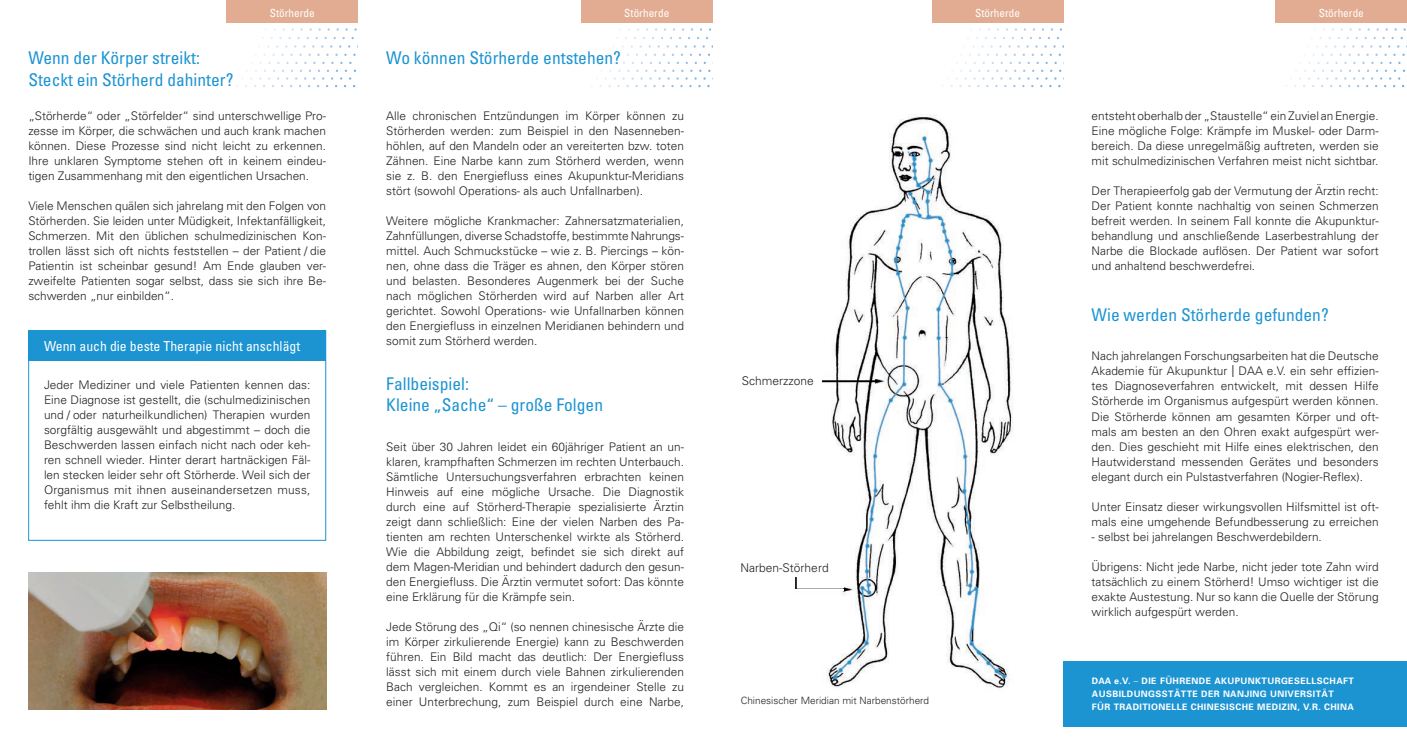
<style>
.page{position:relative;width:1407px;height:745px;background:#fff}
.page>*{position:absolute;margin:0;border:0;box-sizing:border-box;transform-origin:0 0}
.t1{font:condensed 17.5px "Univers";color:#1c94d2}
.t2{font:condensed 13.75px "Univers";color:#fff}
.t3{font:300 12px "Univers";color:#231f20}
.t4{font:300 11.88px/15px "Univers";color:#231f20;text-align:justify}
.t5{font:condensed 11.25px "Univers";color:#fff}
.t6{font:300 10px "Univers";color:#231f20}
.t7{font:700 8.88px/13px "Univers";letter-spacing:.045em;color:#fff}
.s1{font-weight:400}
.s2{font-weight:300}
</style>
<div class="page">
<svg style="left:1279px;top:22px;width:128px;height:65px"></svg>
<div style="left:1276px;top:0;width:131px;height:22px;background:#e1ac92"></div>
<svg style="left:935px;top:22px;width:128px;height:65px"></svg>
<div style="left:932px;top:0;width:131px;height:22px;background:#e1ac92"></div>
<svg style="left:585px;top:22px;width:127px;height:65px"></svg>
<div style="left:581px;top:0;width:131px;height:22px;background:#e1ac92"></div>
<div style="left:227px;top:0;width:131px;height:22px;background:#e1ac92"></div>
<svg style="left:230px;top:22px;width:128px;height:65px"></svg>
<div style="left:28px;top:330px;width:298px;height:210px;border:1px solid #1c94d2"></div>
<div style="left:28px;top:330px;width:298px;height:30px;background:#1c94d2"></div>
<img style="left:28px;top:572px;width:298px;height:137px">
<img style="left:797px;top:115px;width:216px;height:574px">
<div style="left:782px;top:369px;width:39px;height:27px;background:#fff"></div>
<div style="left:1063px;top:660px;width:344px;height:66px;background:#1c94d2"></div>
<hr style="left:793px;top:589px;width:50px;height:1px;background:#fff">
<hr style="left:797px;top:586px;width:46px;height:1px;background:#fff">
<svg style="left:795px;top:577px;width:2px;height:12px"></svg>
<p class="t5" style="left:270px;top:6px;width:46px">Störherde</p>
<p class="t5" style="left:624px;top:6px;width:46px">Störherde</p>
<p class="t5" style="left:975px;top:6px;width:46px">Störherde</p>
<p class="t5" style="left:1319px;top:6px;width:46px">Störherde</p>
<p class="t1" style="left:386px;top:47px;width:236px">Wo können Störherde entstehen?</p>
<p class="t1" style="left:28px;top:47px;width:173px">Wenn der Körper streikt:</p>
<p class="t1" style="left:28px;top:68px;width:207px">Steckt ein Störherd dahinter?</p>
<p class="t4" style="left:28px;top:108px;width:299px">„Störherde“ oder „Störfelder“ sind unterschwellige Pro&shy;zesse im Körper, die schwächen und auch krank machen können. Diese Prozesse sind nicht leicht zu erkennen.<br>Ihre unklaren Symptome stehen oft in keinem eindeu&shy;tigen Zusammenhang mit den eigentlichen Ursachen.</p>
<p class="t4" style="left:28px;top:198px;width:299px">Viele Menschen quälen sich jahrelang mit den Folgen von Störherden. Sie leiden unter Müdigkeit, Infektanfälligkeit, Schmerzen. Mit den üblichen schulmedizinischen Kon&shy;trollen lässt sich oft nichts feststellen – der Patient / die Patientin ist scheinbar gesund! Am Ende glauben ver&shy;zweifelte Patienten sogar selbst, dass sie sich ihre Be&shy;schwerden „nur einbilden“.</p>
<p class="t4" style="left:1091px;top:108px;width:289px">entsteht oberhalb der „Staustelle“ ein Zuviel an Energie.<br>Eine mögliche Folge: Krämpfe im Muskel- oder Darm&shy;bereich. Da diese unregelmäßig auftreten, werden sie mit schulmedizinischen Verfahren meist nicht sichtbar.</p>
<p class="t4" style="left:1091px;top:183px;width:289px">Der Therapieerfolg gab der Vermutung der Ärztin recht:<br>Der Patient konnte nachhaltig von seinen Schmerzen befreit werden. In seinem Fall konnte die Akupunktur&shy;behandlung und anschließende Laserbestrahlung der Narbe die Blockade auflösen. Der Patient war sofort und anhaltend beschwerdefrei.</p>
<p class="t1" style="left:1091px;top:304px;width:239px">Wie werden Störherde gefunden?</p>
<p class="t4" style="left:1091px;top:348px;width:289px">Nach jahrelangen Forschungsarbeiten hat die Deutsche Akademie für Akupunktur <span class="s1">|</span> DAA e.V. ein sehr effizien&shy;tes Diagnoseverfahren entwickelt, mit dessen Hilfe Störherde im Organismus aufgespürt werden können.<br>Die Störherde können am gesamten Körper und oft&shy;mals am besten an den Ohren exakt aufgespürt wer&shy;den. Dies geschieht mit Hilfe eines elektrischen, den Hautwiderstand messenden Gerätes und besonders elegant durch ein Pulstastverfahren (Nogier-Reflex).</p>
<p class="t4" style="left:1091px;top:498px;width:289px">Unter Einsatz dieser wirkungsvollen Hilfsmittel ist oft&shy;mals eine umgehende Befundbesserung zu erreichen</p>
<p class="t4" style="left:1091px;top:528px;width:232px">- selbst bei jahrelangen Beschwerdebildern.</p>
<p class="t4" style="left:1091px;top:558px;width:288px">Übrigens: Nicht jede Narbe, nicht jeder tote Zahn wird tatsächlich zu einem Störherd! Umso wichtiger ist die exakte Austestung. Nur so kann die Quelle der Störung wirklich aufgespürt werden.</p>
<p class="t4" style="left:386px;top:108px;width:299px">Alle chronischen Entzündungen im Körper können zu Störherden werden: zum Beispiel in den Nasenneben&shy;höhlen, auf den Mandeln oder an vereiterten bzw. toten Zähnen. Eine Narbe kann zum Störherd werden, wenn sie z. B. den Energiefluss eines Akupunktur-Meridians stört (sowohl Operations- als auch Unfallnarben).</p>
<p class="t4" style="left:386px;top:213px;width:299px">Weitere mögliche Krankmacher: Zahnersatzmaterialien, Zahnfüllungen, diverse Schadstoffe, bestimmte Nahrungs&shy;mittel. Auch Schmuckstücke – wie z. B. Piercings – kön&shy;nen, ohne dass die Träger es ahnen, den Körper stören und belasten. Besonderes Augenmerk bei der Suche nach möglichen Störherden wird auf Narben aller Art gerichtet. Sowohl Operations- wie Unfallnarben können den Energiefluss in einzelnen Meridianen behindern und somit zum Störherd werden.</p>
<p class="t1" style="left:386px;top:373px;width:84px">Fallbeispiel:</p>
<p class="t1" style="left:386px;top:393px;width:218px">Kleine „Sache“ – große Folgen</p>
<p class="t4" style="left:386px;top:438px;width:299px">Seit über 30 Jahren leidet ein 60jähriger Patient an un&shy;klaren, krampfhaften Schmerzen im rechten Unterbauch.<br>Sämtliche Untersuchungsverfahren erbrachten keinen Hinweis auf eine mögliche Ursache. Die Diagnostik durch eine auf Störherd-Therapie spezialisierte Ärztin zeigt dann schließlich: Eine der vielen Narben des Pa&shy;tienten am rechten Unterschenkel wirkte als Störherd.<br>Wie die Abbildung zeigt, befindet sie sich direkt auf dem Magen-Meridian und behindert dadurch den gesun&shy;den Energiefluss. Die Ärztin vermutet sofort: Das könnte eine Erklärung für die Krämpfe sein.</p>
<p class="t4" style="left:386px;top:618px;width:299px">Jede Störung des „Qi“ (so nennen chinesische Ärzte die im Körper zirkulierende Energie) kann zu Beschwerden führen. Ein Bild macht das deutlich: Der Energiefluss lässt sich mit einem durch viele Bahnen zirkulierenden Bach vergleichen. Kommt es an irgendeiner Stelle zu einer Unterbrechung, zum Beispiel durch eine Narbe,</p>
<p class="t2" style="left:44px;top:337px;width:258px">Wenn auch die beste Therapie nicht anschlägt</p>
<p class="t4" style="left:44px;top:377px;width:268px">Jeder Mediziner und viele Patienten kennen das:<br>Eine Diagnose ist gestellt, die (schulmedizinischen und / oder naturheilkundlichen) Therapien wurden sorgfältig ausgewählt und abgestimmt – doch die Beschwerden lassen einfach nicht nach oder keh&shy;ren schnell wieder. Hinter derart hartnäckigen Fäl&shy;len stecken leider sehr oft Störherde. Weil sich der Organismus mit ihnen auseinandersetzen muss, fehlt ihm die Kraft zur Selbstheilung.</p>
<p class="t3" style="left:742px;top:373px;width:73px">Schmerzzone</p>
<p class="t3" style="left:740px;top:560px;width:90px">Narben-Störherd</p>
<p class="t7" style="left:1092px;top:673px;width:263px">DAA e.V. <span class="s2">–</span> DIE FÜHRENDE AKUPUNKTURGESELLSCHAFT</p>
<p class="t7" style="left:1092px;top:686px;width:263px">AUSBILDUNGSSTÄTTE DER NANJING UNIVERSITÄT<br>FÜR TRADITIONELLE CHINESISCHE MEDIZIN, V.R. CHINA</p>
<p class="t6" style="left:741px;top:694px;width:190px">Chinesischer Meridian mit Narbenstörherd</p>
</div>
